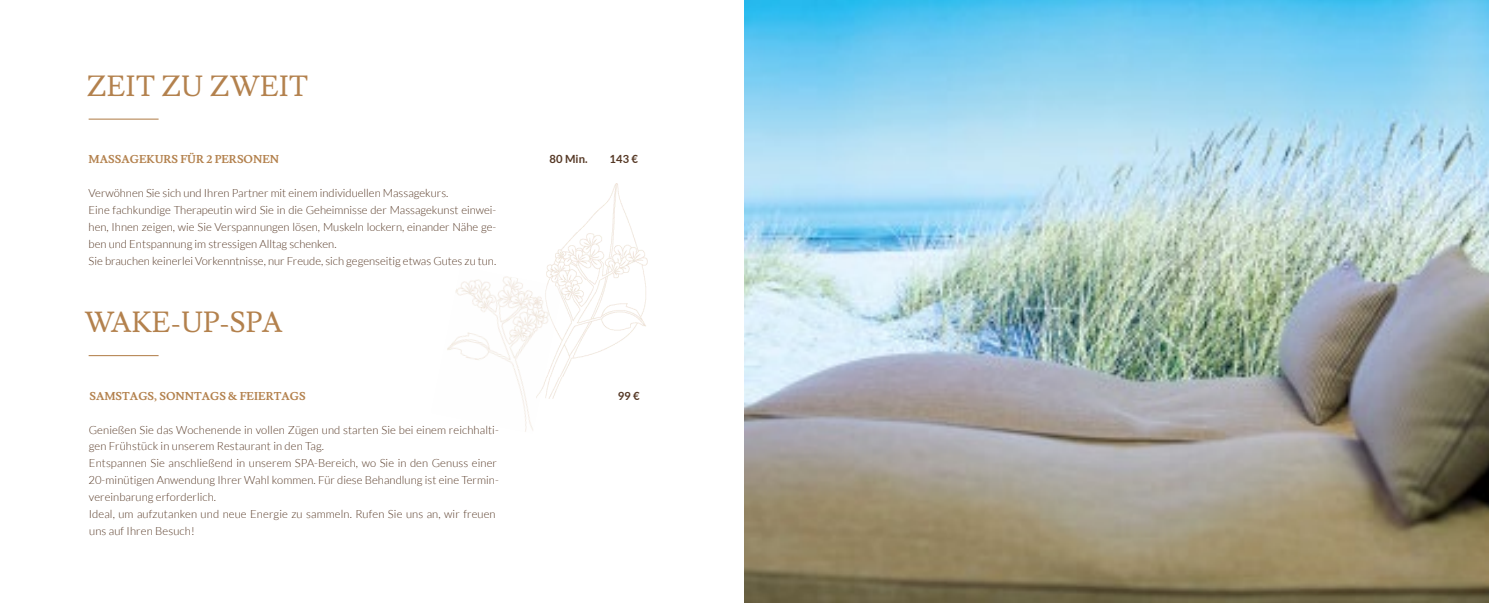
<style>
.page{position:relative;width:1489px;height:603px;background:#fff}
.page>*{position:absolute;margin:0;border:0;box-sizing:border-box;transform-origin:0 0}
.t1{font:28.75px "Lusitana";color:#b3814d}
.t2{font:300 11.25px/16.9px "Lato";color:#553825}
.t3{font:700 11.25px "Lusitana";color:#b3814d}
.t4{font:700 11.25px "Lato";letter-spacing:.01em;color:#553825}
.s1{font-family:"Minion Pro"}
</style>
<div class="page">
<img style="left:544px;top:183px;width:103px;height:215px">
<img style="left:447px;top:266px;width:115px;height:108px">
<img style="left:447px;top:353px;width:97px;height:79px">
<hr style="left:89px;top:118px;width:70px;height:2px;background:#b3814d">
<hr style="left:89px;top:355px;width:70px;height:1px;background:#b3814d">
<img style="left:744px;top:0;width:744px;height:602px">
<h1 class="t1" style="left:86px;top:69px;width:224px">ZEIT ZU ZWEIT</h1>
<p class="t3" style="left:89px;top:152px;width:192px">MASSAGEKURS FÜR 2 PERSONEN</p>
<p class="t4" style="left:549px;top:153px;width:40px">80 Min.</p>
<p class="t4" style="left:609px;top:153px;width:30px">143 €</p>
<p class="t2" style="left:89px;top:184px;width:409px">Verwöhnen Sie sich und Ihren Partner mit einem individuellen Massagekurs.<br>Eine fachkundige Therapeutin wird Sie in die Geheimnisse der Massagekunst einwei&shy;hen, Ihnen zeigen, wie Sie Verspannungen lösen, Muskeln lockern, einander Nähe ge&shy;ben und Entspannung im stressigen Alltag schenken.<br>Sie brauchen keinerlei Vorkenntnisse, nur Freude, sich gegenseitig etwas Gutes zu tun.</p>
<h1 class="t1" style="left:84px;top:305px;width:200px">WAKE-UP-SPA</h1>
<p class="t3" style="left:89px;top:388px;width:218px">SAMSTAGS<span class="s1">,</span> SONNTAGS &amp; FEIERTAGS</p>
<p class="t4" style="left:617px;top:389px;width:24px">99 €</p>
<p class="t2" style="left:88px;top:421px;width:412px">Genießen Sie das Wochenende in vollen Zügen und starten Sie bei einem reichhalti&shy;gen Frühstück in unserem Restaurant in den Tag.<br>Entspannen Sie anschließend in unserem SPA-Bereich, wo Sie in den Genuss einer 20-minütigen Anwendung Ihrer Wahl kommen. Für diese Behandlung ist eine Termin&shy;vereinbarung erforderlich.<br>Ideal, um aufzutanken und neue Energie zu sammeln. Rufen Sie uns an, wir freuen uns auf Ihren Besuch!</p>
</div>
